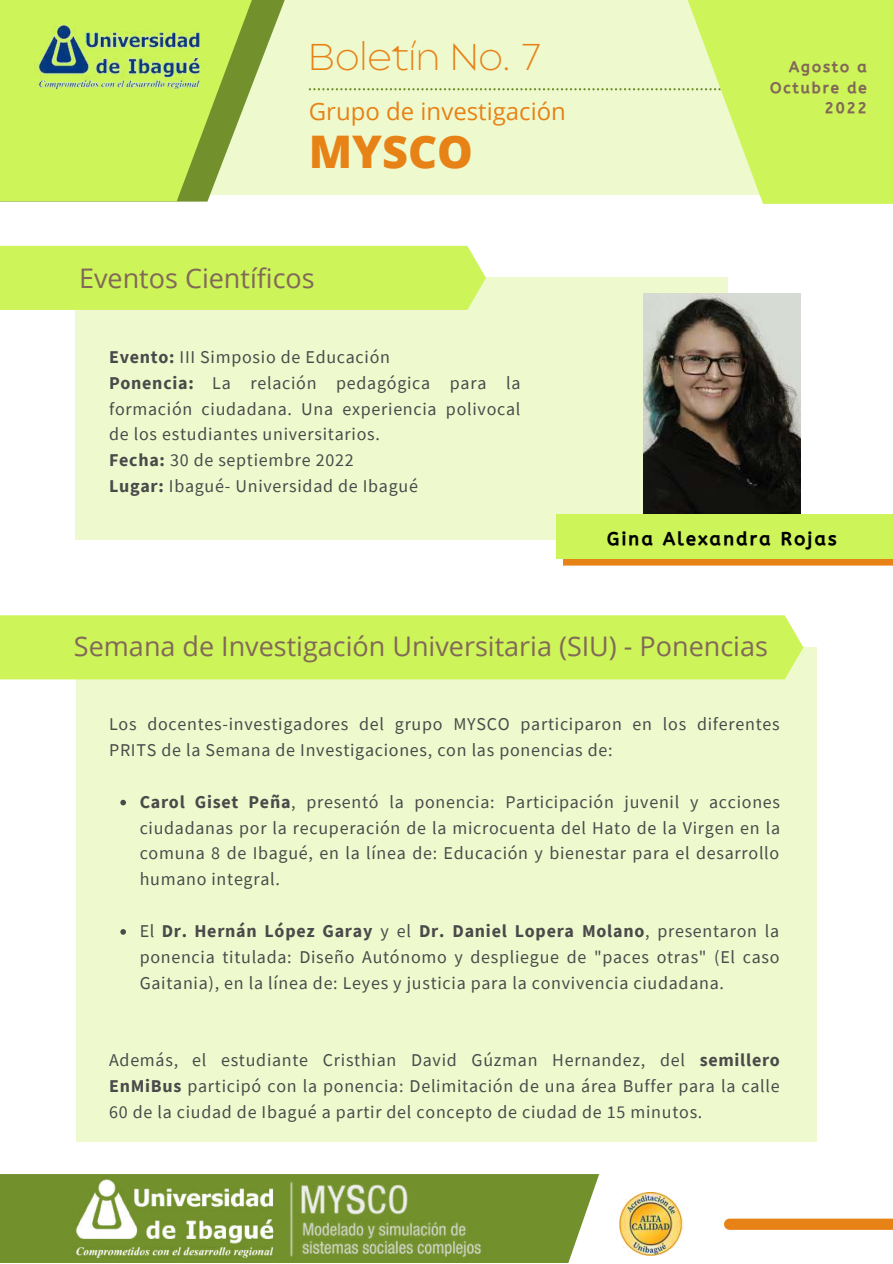
<style>
.page{position:relative;width:893px;height:1264px;background:#fff}
.page>*{position:absolute;margin:0;border:0;box-sizing:border-box;transform-origin:0 0}
.t1{font:800 45px "Open Sans";color:#e78217}
.t2{font:200 37.2px "Balgin";letter-spacing:.005em;color:#e78217}
.t3{font:27px "Open Sans";color:#816859}
.t4{font:24px "Open Sans";color:#e78217}
.t5{font:18px/25.8px "Source Sans Pro";letter-spacing:.04em;color:#4a4a4a;text-align:justify}
.t6{font:18px "CA Generated";letter-spacing:.135em;color:#000}
.t7{font:15px/20.2px "CA Generated";letter-spacing:.135em;color:#816859;text-align:right}
.s1{font-weight:700}
</style>
<div class="page">
<div style="left:76px;top:647px;width:740px;height:494px;background:#eeface"></div>
<div style="left:0;top:615px;width:803px;height:64px;background:#cdf458"></div>
<div style="left:729px;top:1218px;width:163px;height:11px;background:#e78217"></div>
<img style="left:619px;top:1192px;width:64px;height:63px">
<svg style="left:0;top:1174px;width:599px;height:88px;background:#7d983c"></svg>
<img style="left:285px;top:1175px;width:204px;height:87px">
<img style="left:72px;top:1176px;width:212px;height:83px">
<svg style="left:0;top:0;width:303px;height:202px;background:#e8f5c7"></svg>
<svg style="left:309px;top:0;width:583px;height:204px;background:#e4f8ad"></svg>
<svg style="left:0;top:0;width:272px;height:201px;background:#c4e660"></svg>
<img style="left:32px;top:26px;width:174px;height:62px">
<div style="left:75px;top:278px;width:652px;height:261px;background:#eeface"></div>
<svg style="left:563px;top:558px;width:329px;height:7px;background:#e39220"></svg>
<div style="left:555px;top:514px;width:337px;height:44px;background:#cdf458"></div>
<img style="left:643px;top:293px;width:157px;height:221px">
<svg style="left:120px;top:799px;width:6px;height:6px"></svg>
<svg style="left:120px;top:929px;width:6px;height:5px"></svg>
<div style="left:0;top:246px;width:486px;height:64px;background:#cdf458"></div>
<h2 class="t2" style="left:309px;top:42px;width:235px">Boletín No. 7</h2>
<p class="t7" style="left:770px;top:57px;width:98px">Agosto a<br>Octubre de</p>
<h3 class="t4" style="left:309px;top:94px;width:259px">Grupo de investigación</h3>
<p class="t7" style="left:824px;top:98px;width:44px">2022</p>
<h1 class="t1" style="left:309px;top:120px;width:166px">MYSCO</h1>
<h3 class="t3" style="left:79px;top:259px;width:237px">Eventos Científicos</h3>
<p class="t5" style="left:109px;top:343px;width:413px;text-align:left"><span class="s1">Evento:</span> III Simposio de Educación<br><span class="s1">Ponencia:</span> La relación pedagógica para la formación ciudadana. Una experiencia polivocal de los estudiantes universitarios.<br><span class="s1">Fecha:</span> 30 de septiembre 2022<br><span class="s1">Lugar:</span> Ibagué- Universidad de Ibagué</p>
<p class="t6" style="left:607px;top:529px;width:231px">Gina Alexandra Rojas</p>
<h3 class="t3" style="left:74px;top:627px;width:695px">Semana de Investigación Universitaria (SIU) - Ponencias</h3>
<p class="t5" style="left:109px;top:710px;width:672px">Los docentes-investigadores del grupo MYSCO participaron en los diferentes<br>PRITS de la Semana de Investigaciones, con las ponencias de:</p>
<p class="t5" style="left:140px;top:788px;width:642px"><span class="s1">Carol Giset Peña</span>, presentó la ponencia: Participación juvenil y acciones ciudadanas por la recuperación de la microcuenta del Hato de la Virgen en la comuna 8 de Ibagué, en la línea de: Educación y bienestar para el desarrollo humano integral.</p>
<p class="t5" style="left:140px;top:917px;width:641px">El <span class="s1">Dr. Hernán López Garay</span> y el <span class="s1">Dr. Daniel Lopera Molano</span>, presentaron la ponencia titulada: Diseño Autónomo y despliegue de "paces otras" (El caso Gaitania), en la línea de: Leyes y justicia para la convivencia ciudadana.</p>
<p class="t5" style="left:109px;top:1046px;width:672px">Además, el estudiante Cristhian David Gúzman Hernandez, del <span class="s1">semillero EnMiBus</span> participó con la ponencia: Delimitación de una área Buffer para la calle 60 de la ciudad de Ibagué a partir del concepto de ciudad de 15 minutos.</p>
</div>
